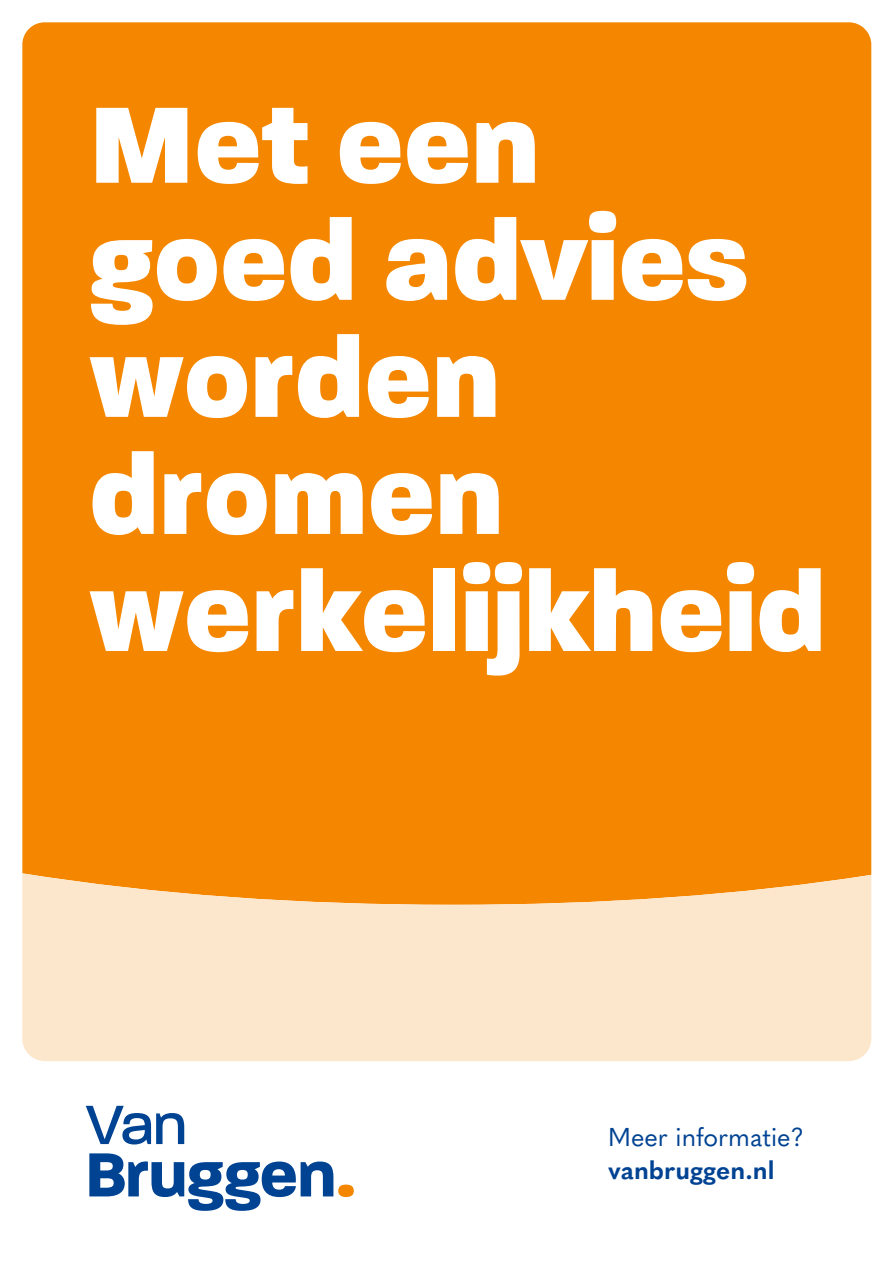
<style>
.page{position:relative;width:894px;height:1264px;background:#fff}
.page>*{position:absolute;margin:0;border:0;box-sizing:border-box;transform-origin:0 0}
.t1{font:800 117px/117px "Paralucent";color:#fff}
.t2{font:25.5px "Quasimoda";color:#004393}
.t3{font:700 25.5px "Quasimoda";color:#004393}
</style>
<div class="page">
<div style="left:22px;top:22px;width:849px;height:851px;background:#f58700"></div>
<svg style="left:22px;top:873px;width:849px;height:188px;background:#fcdbb4"></svg>
<svg style="left:86px;top:1105px;width:98px;height:39px"></svg>
<svg style="left:89px;top:1153px;width:244px;height:57px"></svg>
<div style="left:338px;top:1184px;width:16px;height:12px;background:#f58700;border-radius:50%"></div>
<p class="t1" style="left:89px;top:95px;width:738px">Met een goed advies worden dromen werkelijkheid</p>
<h1 class="t2" style="left:608px;top:1122px;width:197px">Meer informatie?</h1>
<p class="t3" style="left:608px;top:1154px;width:168px">vanbruggen.nl</p>
</div>
